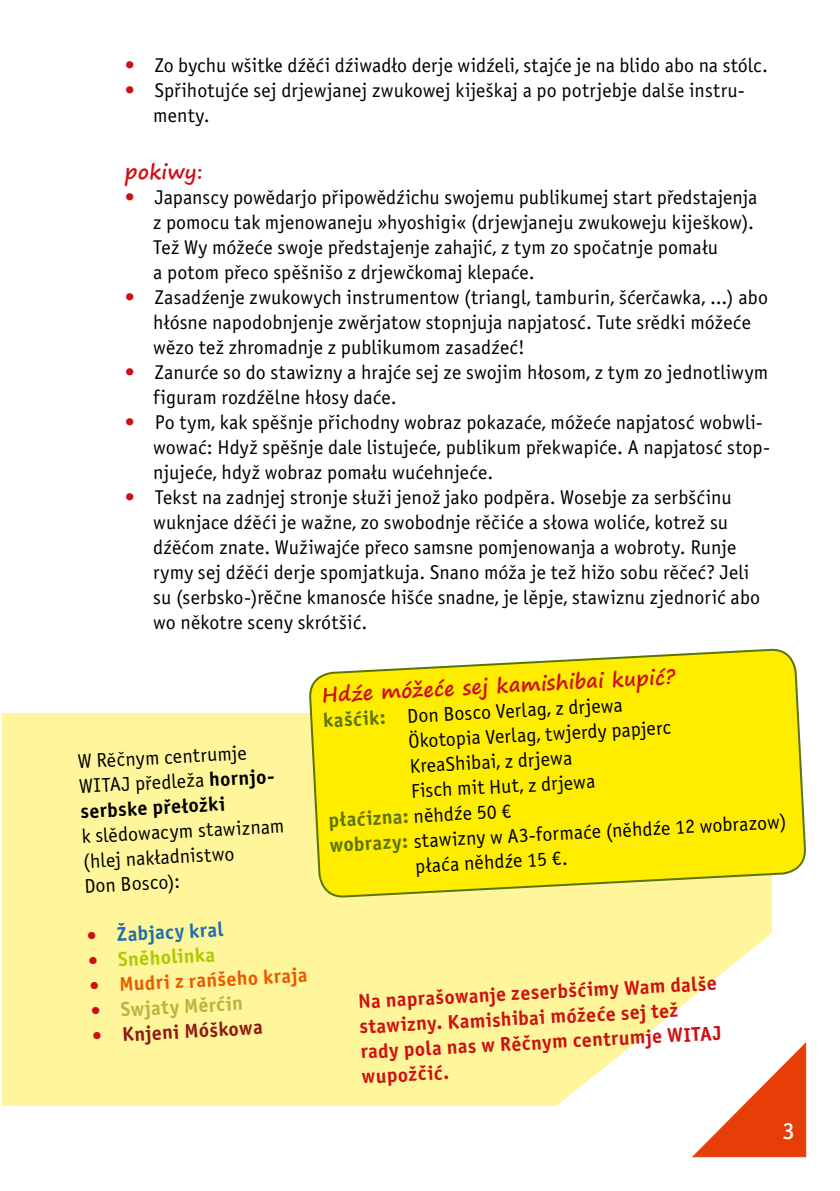
<style>
.page{position:relative;width:840px;height:1191px;background:#fff}
.page>*{position:absolute;margin:0;border:0;box-sizing:border-box;transform-origin:0 0}
.t1{font:24px "Officina Sans Medium E";color:#fff}
.t2{font:20px/25px "Officina Sans Book E";letter-spacing:.005em;color:#000}
.t3{font:20px/25px "Officina Sans Bold E";color:#cd1013}
.t4{font:700 20px "Segoe Print";letter-spacing:.005em;color:#cd1013}
.t5{font:20px "Officina Sans Bold E";color:#ea5901}
.t6{font:20px "Officina Sans Bold E";color:#5c7308}
.t7{font:20px "Officina Sans Bold E";color:#000}
.t8{font:20px "Officina Sans Bold E";color:#901814}
.t9{font:20px "Officina Sans Bold E";color:#b8b53c}
.t10{font:20px "Officina Sans Bold E";color:#1e6fa8}
.t11{font:20px "Officina Sans Bold E";color:#acc903}
.s1{color:#cd1013}
.s2{font-family:"Officina Sans Bold E";color:#5c7308}
.s3{font-family:"Officina Sans Book E";color:#000}
.s4{font-family:"Officina Sans Bold E"}
.s5{font-family:"Officina Sans Book E";color:#cd1013}
</style>
<div class="page">
<svg style="left:692px;top:1043px;width:113px;height:114px"></svg>
<svg style="left:2px;top:713px;width:769px;height:393px;background:#fef5a3"></svg>
<svg style="left:309px;top:648px;width:496px;height:302px;background:#fbed2f"></svg>
<p class="t2" style="left:125px;top:53px;width:644px"><span class="s1">•</span> Zo bychu wšitke dźěći dźiwadło derje widźeli, stajće je na blido abo na stólc.</p>
<p class="t2" style="left:153px;top:78px;width:593px;text-indent:-28px"><span class="s1">•</span> Spřihotujće sej drjewjanej zwukowej kiješkaj a po potrjebje dalše instru&shy;menty.</p>
<p class="t4" style="left:125px;top:153px;width:79px">pokiwy:</p>
<p class="t2" style="left:153px;top:185px;width:605px;text-indent:-28px"><span class="s1">•</span> Japanscy powědarjo připowědźichu swojemu publikumej start předstajenja z pomocu tak mjenowaneju »hyoshigi« (drjewjaneju zwukoweju kiješkow).<br>Tež Wy móžeće swoje předstajenje zahajić, z tym zo spočatnje pomału<br>a potom přeco spěšnišo z drjewčkomaj klepaće.</p>
<p class="t2" style="left:153px;top:285px;width:616px;text-indent:-28px"><span class="s1">•</span> Zasadźenje zwukowych instrumentow (triangl, tamburin, šćerčawka, ...) abo hłósne napodobnjenje zwěrjatow stopnjuja napjatosć. Tute srědki móžeće wězo tež zhromadnje z publikumom zasadźeć!</p>
<p class="t2" style="left:153px;top:360px;width:616px;text-indent:-28px"><span class="s1">•</span> Zanurće so do stawizny a hrajće sej ze swojim hłosom, z tym zo jednotliwym figuram rozdźělne hłosy daće.</p>
<p class="t2" style="left:153px;top:410px;width:616px;text-indent:-28px"><span class="s1">•</span> Po tym, kak spěšnje přichodny wobraz pokazaće, móžeće napjatosć wobwli&shy;wować: Hdyž spěšnje dale listujeće, publikum překwapiće. A napjatosć stop&shy;njujeće, hdyž wobraz pomału wućehnjeće.</p>
<p class="t2" style="left:153px;top:485px;width:608px;text-indent:-28px"><span class="s1">•</span> Tekst na zadnjej stronje słuži jenož jako podpěra. Wosebje za serbšćinu wuknjace dźěći je wažne, zo swobodnje rěčiće a słowa woliće, kotrež su dźěćom znate. Wužiwajće přeco samsne pomjenowanja a wobroty. Runje rymy sej dźěći derje spomjatkuja. Snano móža je tež hižo sobu rěčeć? Jeli su (serbsko-)rěčne kmanosće hišće snadne, je lěpje, stawiznu zjednorić abo wo někotre sceny skrótšić.</p>
<p class="t4" style="left:321px;top:677px;width:355px;rotate:-3deg">Hdźe móžeće sej kamishibai kupić?</p>
<p class="t2" style="left:406px;top:703px;width:264px;text-indent:-84px;rotate:-3deg"><span class="s2">kašćik:</span> Don Bosco Verlag, z drjewa<br>Ökotopia Verlag, twjerdy papjerc<br>KreaShibai, z drjewa<br>Fisch mit Hut, z drjewa</p>
<p class="t6" style="left:327px;top:808px;width:185px;rotate:-3deg">płaćizna: <span class="s3">něhdźe 50 €</span></p>
<p class="t2" style="left:77px;top:749px;width:200px;rotate:-3deg">W Rěčnym centrumje<br>WITAJ předleža <span class="s4">hornjo-</span></p>
<p class="t7" style="left:80px;top:799px;width:146px;rotate:-3deg">serbske přełožki</p>
<p class="t2" style="left:81px;top:824px;width:204px;rotate:-3deg">k slědowacym stawiznam (hlej nakładnistwo<br>Don Bosco):</p>
<p class="t10" style="left:86px;top:923px;width:138px;rotate:-3deg"><span class="s5">•</span> Žabjacy kral</p>
<p class="t11" style="left:88px;top:948px;width:128px;rotate:-3deg"><span class="s5">•</span> Sněholinka</p>
<p class="t5" style="left:89px;top:973px;width:219px;rotate:-3deg"><span class="s5">•</span> Mudri z rańšeho kraja</p>
<p class="t9" style="left:90px;top:998px;width:154px;rotate:-3deg"><span class="s5">•</span> Swjaty Měrćin</p>
<p class="t8" style="left:91px;top:1023px;width:172px;rotate:-3deg"><span class="s5">•</span> Knjeni Móškowa</p>
<p class="t2" style="left:413px;top:828px;width:374px;text-indent:-84px;rotate:-3deg"><span class="s2">wobrazy:</span> stawizny w A3-formaće (něhdźe 12 wobrazow) płaća něhdźe 15 €.</p>
<p class="t3" style="left:357px;top:989px;width:363px;rotate:-3deg">Na naprašowanje zeserbšćimy Wam dalše stawizny. Kamishibai móžeće sej tež rady pola nas w Rěčnym centrumje WITAJ wupožčić.</p>
<p class="t1" style="left:781px;top:1117px;width:14px">3</p>
</div>
